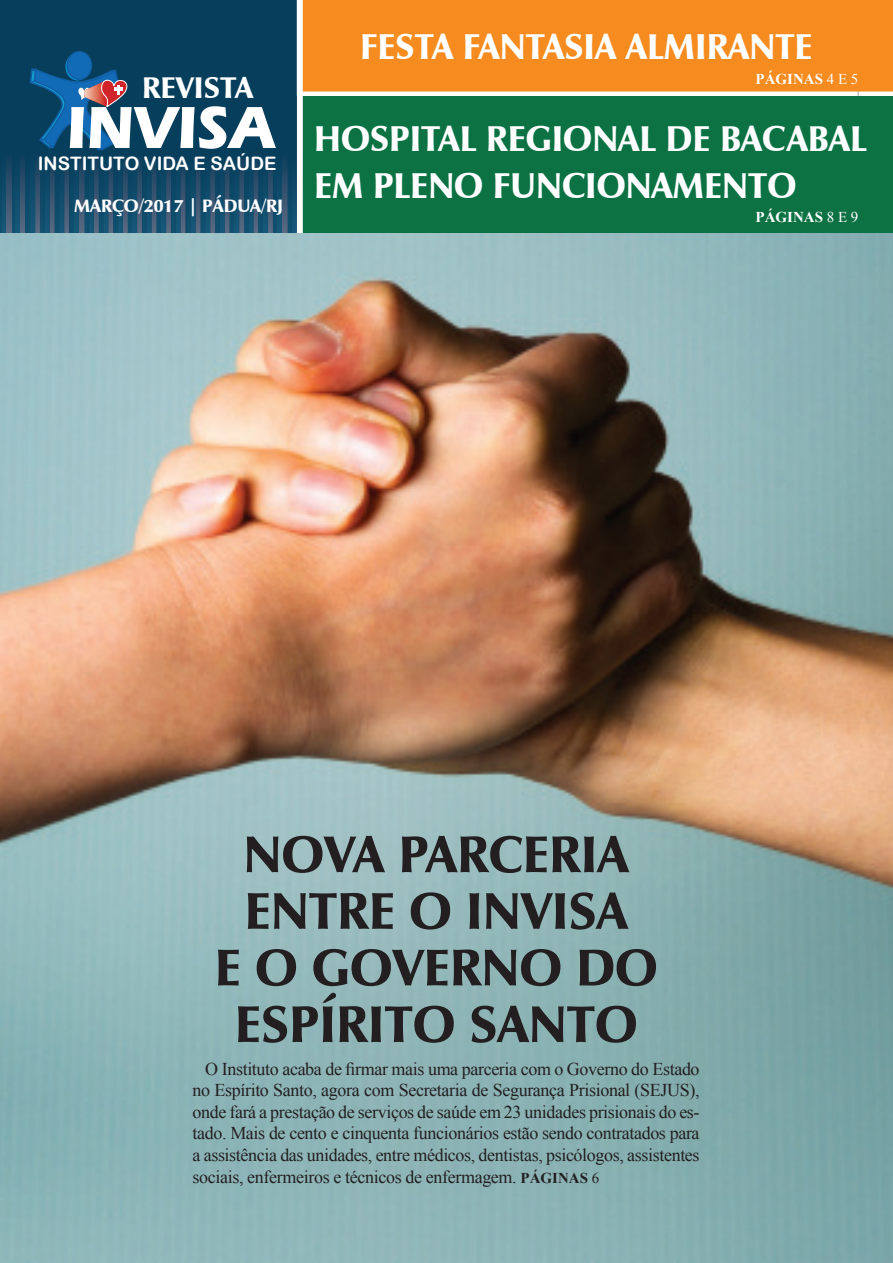
<style>
.page{position:relative;width:893px;height:1263px;background:#fff}
.page>*{position:absolute;margin:0;border:0;box-sizing:border-box;transform-origin:0 0}
.t1{font:900 52.5px/56.6px "Zapf Humanist 601 BT";color:#231f20;text-align:center}
.t2{font:900 36px/47.4px "Zapf Humanist 601 BT";color:#fff}
.t3{font:900 30px "Zapf Humanist 601 BT";color:#fff}
.t4{font:18.6px "Arial Rounded MT Bold";color:#fff}
.t5{font:18px/21.6px "Times New Roman";letter-spacing:-.02em;color:#231f20;text-align:justify}
.t6{font:900 18px "Zapf Humanist 601 BT";color:#fff}
.t7{font:700 15px "Times New Roman";color:#fff}
.s1{font-weight:400}
.s2{font-family:"Eras ITC";font-weight:700;font-size:61.5px}
.s3{font-weight:700;font-size:15px}
.s4{font-size:15px}
</style>
<div class="page">
<div style="left:290px;top:96px;width:603px;height:146px;background:#0c7243"></div>
<div style="left:303px;top:0;width:590px;height:92px;background:#f68c1f"></div>
<div style="left:0;top:0;width:303px;height:234px;background:#063e5b"></div>
<svg style="left:65px;top:53px;width:24px;height:28px"></svg>
<div style="left:67px;top:52px;width:24px;height:27px;background:#116bb6;border-radius:50%"></div>
<div style="left:67px;top:51px;width:25px;height:29px;border:2px solid #115fa6;border-radius:50%"></div>
<svg style="left:0;top:69px;width:298px;height:165px;background:#154969"></svg>
<img style="left:0;top:234px;width:893px;height:1029px">
<h3 class="t3" style="left:142px;top:69px;width:113px">REVISTA</h3>
<h2 class="t2" style="left:360px;top:23px;width:454px">FESTA FANTASIA ALMIRANTE</h2>
<p class="t7" style="left:756px;top:69px;width:104px">PÁGINAS <span class="s1">4 E 5</span></p>
<h2 class="t2" style="left:314px;top:115px;width:554px;text-indent:-247px"><span class="s2">INVISA</span> HOSPITAL REGIONAL DE BACABAL<br>EM PLENO FUNCIONAMENTO</h2>
<p class="t7" style="left:756px;top:207px;width:104px">PÁGINAS <span class="s1">8 E 9</span></p>
<p class="t4" style="left:38px;top:153px;width:240px">INSTITUTO VIDA E SAÚDE</p>
<p class="t6" style="left:74px;top:195px;width:211px">MARÇO/2017 | PÁDUA/RJ</p>
<h1 class="t1" style="left:215px;top:826px;width:445px">NOVA PARCERIA<br>ENTRE O INVISA<br>E O GOVERNO DO<br>ESPÍRITO SANTO</h1>
<p class="t5" style="left:193px;top:1057px;width:509px;text-indent:13px">O Instituto acaba de firmar mais uma parceria com o Governo do Estado no Espírito Santo, agora com Secretaria de Segurança Prisional (SEJUS), onde fará a prestação de serviços de saúde em 23 unidades prisionais do es&shy;tado. Mais de cento e cinquenta funcionários estão sendo contratados para a assistência das unidades, entre médicos, dentistas, psicólogos, assistentes sociais, enfermeiros e técnicos de enfermagem. <span class="s3">PÁGINAS</span> <span class="s4">6</span></p>
</div>
